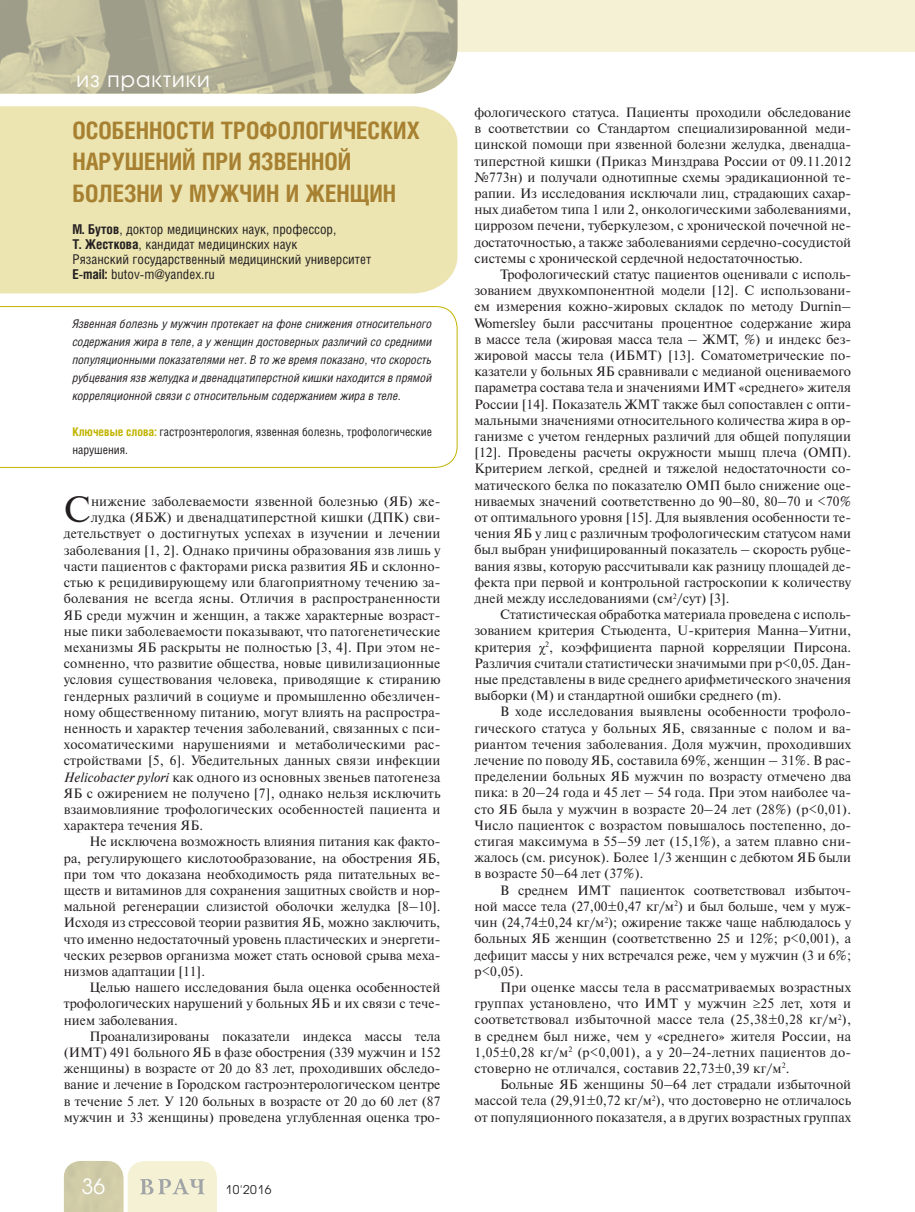
<style>
.page{position:relative;width:915px;height:1212px;background:#fff}
.page>*{position:absolute;margin:0;border:0;box-sizing:border-box;transform-origin:0 0}
.t1{font:36.6px "Newton C";color:#231f20}
.t2{font:700 24px/31.5px "Helios Cond";color:#a78131}
.t3{font:21px "Avant Garde Gothic C";letter-spacing:.05em;color:#fff}
.t4{font:13.5px/16.2px "Newton C";letter-spacing:.01em;color:#231f20;text-align:justify}
.t5{font:13.5px/15px "Helios Cond";color:#231f20}
.t6{font:italic 12px/18px "Helios Cond";color:#231f20;text-align:justify}
.t7{font:12px/18px "Helios Cond";color:#231f20}
.t8{font:12px "Avant Garde Gothic C";letter-spacing:.05em;color:#231f20}
.s1{font-weight:700}
.s2{font-weight:700;color:#c1b400}
.s3{font-style:italic}
.s4{font-family:"Times New Roman"}
</style>
<div class="page">
<div style="left:0;top:0;width:914px;height:51px;background:#f5f1d5"></div>
<svg style="left:64px;top:1161px;width:153px;height:51px;background:#e3e0c3"></svg>
<svg style="left:0;top:0;width:412px;height:94px;background:#bab79a"></svg>
<img style="left:412px;top:0;width:45px;height:94px">
<div style="left:0;top:106px;width:457px;height:187px;background:#ece5b2"></div>
<svg style="left:0;top:306px;width:457px;height:162px"></svg>
<h3 class="t3" style="left:77px;top:70px;width:135px">из практики</h3>
<h2 class="t2" style="left:72px;top:117px;width:349px">ОСОБЕННОСТИ ТРОФОЛОГИЧЕСКИХ<br>НАРУШЕНИЙ ПРИ ЯЗВЕННОЙ<br>БОЛЕЗНИ У МУЖЧИН И ЖЕНЩИН</h2>
<p class="t5" style="left:72px;top:223px;width:300px"><span class="s1">М. Бутов</span>, доктор медицинских наук, профессор,<br><span class="s1">Т. Жесткова</span>, кандидат медицинских наук<br>Рязанский государственный медицинский университет <span class="s1">E-mail:</span> butov-m@yandex.ru</p>
<p class="t6" style="left:72px;top:316px;width:361px">Язвенная болезнь у мужчин протекает на фоне снижения относительного содержания жира в теле, а у женщин достоверных различий со средними популяционными показателями нет. В то же время показано, что скорость рубцевания язв желудка и двенадцатиперстной кишки находится в прямой корреляционной связи с относительным содержанием жира в теле.</p>
<p class="t7" style="left:72px;top:424px;width:361px"><span class="s2">Ключевые слова:</span> гастроэнтерология, язвенная болезнь, трофологические нарушения.</p>
<h1 class="t1" style="left:64px;top:496px;width:28px">С</h1>
<p class="t4" style="left:91px;top:495px;width:351px">нижение заболеваемости язвенной болезнью (ЯБ) же-</p>
<p class="t4" style="left:91px;top:511px;width:351px">лудка (ЯБЖ) и двенадцатиперстной кишки (ДПК) сви-</p>
<p class="t4" style="left:64px;top:527px;width:378px">детельствует о достигнутых успехах в изучении и лечении</p>
<p class="t4" style="left:64px;top:543px;width:378px">заболевания [1, 2]. Однако причины образования язв лишь у</p>
<p class="t4" style="left:64px;top:559px;width:378px">части пациентов с факторами риска развития ЯБ и склонно-</p>
<p class="t4" style="left:64px;top:576px;width:378px">стью к рецидивирующему или благоприятному течению за-</p>
<p class="t4" style="left:64px;top:592px;width:378px">болевания не всегда ясны. Отличия в распространенности</p>
<p class="t4" style="left:64px;top:608px;width:378px">ЯБ среди мужчин и женщин, а также характерные возраст-</p>
<p class="t4" style="left:64px;top:624px;width:378px">ные пики заболеваемости показывают, что патогенетические</p>
<p class="t4" style="left:64px;top:640px;width:378px">механизмы ЯБ раскрыты не полностью [3, 4]. При этом не-</p>
<p class="t4" style="left:64px;top:657px;width:378px">сомненно, что развитие общества, новые цивилизационные</p>
<p class="t4" style="left:64px;top:673px;width:378px">условия существования человека, приводящие к стиранию</p>
<p class="t4" style="left:64px;top:689px;width:378px">гендерных различий в социуме и промышленно обезличен-</p>
<p class="t4" style="left:64px;top:705px;width:378px">ному общественному питанию, могут влиять на распростра-</p>
<p class="t4" style="left:64px;top:721px;width:378px">ненность и характер течения заболеваний, связанных с пси-</p>
<p class="t4" style="left:64px;top:738px;width:378px">хосоматическими нарушениями и метаболическими рас-</p>
<p class="t4" style="left:64px;top:754px;width:378px">стройствами [5, 6]. Убедительных данных связи инфекции</p>
<p class="t4" style="left:64px;top:770px;width:378px"><span class="s3">Helicobacter pylori</span> как одного из основных звеньев патогенеза</p>
<p class="t4" style="left:64px;top:786px;width:378px">ЯБ с ожирением не получено [7], однако нельзя исключить</p>
<p class="t4" style="left:64px;top:802px;width:378px">взаимовлияние трофологических особенностей пациента и</p>
<p class="t4" style="left:64px;top:819px;width:141px">характера течения ЯБ.</p>
<p class="t4" style="left:89px;top:835px;width:352px">Не исключена возможность влияния питания как факто-</p>
<p class="t4" style="left:64px;top:851px;width:378px">ра, регулирующего кислотообразование, на обострения ЯБ,</p>
<p class="t4" style="left:64px;top:867px;width:378px">при том что доказана необходимость ряда питательных ве-</p>
<p class="t4" style="left:64px;top:883px;width:378px">ществ и витаминов для сохранения защитных свойств и нор-</p>
<p class="t4" style="left:64px;top:900px;width:378px">мальной регенерации слизистой оболочки желудка [8–10].</p>
<p class="t4" style="left:64px;top:916px;width:378px">Исходя из стрессовой теории развития ЯБ, можно заключить,</p>
<p class="t4" style="left:64px;top:932px;width:378px">что именно недостаточный уровень пластических и энергети-</p>
<p class="t4" style="left:64px;top:948px;width:378px">ческих резервов организма может стать основой срыва меха-</p>
<p class="t4" style="left:64px;top:964px;width:143px">низмов адаптации [11].</p>
<p class="t4" style="left:89px;top:981px;width:352px">Целью нашего исследования была оценка особенностей</p>
<p class="t4" style="left:64px;top:997px;width:378px">трофологических нарушений у больных ЯБ и их связи с тече-</p>
<p class="t4" style="left:64px;top:1013px;width:115px">нием заболевания.</p>
<p class="t4" style="left:89px;top:1029px;width:352px">Проанализированы показатели индекса массы тела</p>
<p class="t4" style="left:64px;top:1045px;width:378px">(ИМТ) 491 больного ЯБ в фазе обострения (339 мужчин и 152</p>
<p class="t4" style="left:64px;top:1062px;width:378px">женщины) в возрасте от 20 до 83 лет, проходивших обследо-</p>
<p class="t4" style="left:64px;top:1078px;width:378px">вание и лечение в Городском гастроэнтерологическом центре</p>
<p class="t4" style="left:64px;top:1094px;width:378px">в течение 5 лет. У 120 больных в возрасте от 20 до 60 лет (87</p>
<p class="t4" style="left:64px;top:1110px;width:378px">мужчин и 33 женщины) проведена углубленная оценка тро-</p>
<h3 class="t3" style="left:82px;top:1177px;width:25px">36</h3>
<p class="t8" style="left:225px;top:1184px;width:47px">10'2016</p>
<p class="t4" style="left:474px;top:106px;width:378px">фологического статуса. Пациенты проходили обследование в соответствии со Стандартом специализированной меди&shy;цинской помощи при язвенной болезни желудка, двенадца&shy;типерстной кишки (Приказ Минздрава России от 09.11.2012 №773н) и получали однотипные схемы эрадикационной те&shy;рапии. Из исследования исключали лиц, страдающих сахар&shy;ных диабетом типа 1 или 2, онкологическими заболеваниями, циррозом печени, туберкулезом, с хронической почечной не&shy;достаточностью, а также заболеваниями сердечно-сосудистой системы с хронической сердечной недостаточностью.</p>
<p class="t4" style="left:474px;top:268px;width:378px;text-indent:26px">Трофологический статус пациентов оценивали с исполь&shy;зованием двухкомпонентной модели [12]. С использовани&shy;ем измерения кожно-жировых складок по методу Durnin– Womersley были рассчитаны процентное содержание жира в массе тела (жировая масса тела – ЖМТ, %) и индекс без&shy;жировой массы тела (ИБМТ) [13]. Соматометрические по&shy;казатели у больных ЯБ сравнивали с медианой оцениваемого параметра состава тела и значениями ИМТ «среднего» жителя России [14]. Показатель ЖМТ также был сопоставлен с опти&shy;мальными значениями относительного количества жира в ор&shy;ганизме с учетом гендерных различий для общей популяции [12]. Проведены расчеты окружности мышц плеча (ОМП).<br>Критерием легкой, средней и тяжелой недостаточности со&shy;матического белка по показателю ОМП было снижение оце&shy;ниваемых значений соответственно до 90–80, 80–70 и &lt;70% от оптимального уровня [15]. Для выявления особенности те&shy;чения ЯБ у лиц с различным трофологическим статусом нами был выбран унифицированный показатель – скорость рубце&shy;вания язвы, которую рассчитывали как разницу площадей де&shy;фекта при первой и контрольной гастроскопии к количеству дней между исследованиями (см<sup>2</sup>/сут) [3].</p>
<p class="t4" style="left:474px;top:608px;width:378px;text-indent:26px">Статистическая обработка материала проведена с исполь&shy;зованием критерия Стьюдента, U-критерия Манна–Уитни, критерия <span class="s4">χ</span><sup>2</sup>, коэффициента парной корреляции Пирсона.<br>Различия считали статистически значимыми при p&lt;0,05. Дан&shy;ные представлены в виде среднего арифметического значения выборки (М) и стандартной ошибки среднего (m).</p>
<p class="t4" style="left:474px;top:705px;width:378px;text-indent:26px">В ходе исследования выявлены особенности трофоло&shy;гического статуса у больных ЯБ, связанные с полом и ва&shy;риантом течения заболевания. Доля мужчин, проходивших лечение по поводу ЯБ, составила 69%, женщин – 31%. В рас&shy;пределении больных ЯБ мужчин по возрасту отмечено два пика: в 20–24 года и 45 лет – 54 года. При этом наиболее ча&shy;сто ЯБ была у мужчин в возрасте 20–24 лет (28%) (p&lt;0,01).<br>Число пациенток с возрастом повышалось постепенно, до&shy;стигая максимума в 55–59 лет (15,1%), а затем плавно сни&shy;жалось (см. рисунок). Более 1/3 женщин с дебютом ЯБ были в возрасте 50–64 лет (37%).</p>
<p class="t4" style="left:474px;top:883px;width:378px;text-indent:26px">В среднем ИМТ пациенток соответствовал избыточ&shy;ной массе тела (27,00±0,47 кг/м<sup>2</sup>) и был больше, чем у муж&shy;чин (24,74±0,24 кг/м<sup>2</sup>); ожирение также чаще наблюдалось у больных ЯБ женщин (соответственно 25 и 12%; p&lt;0,001), а дефицит массы у них встречался реже, чем у мужчин (3 и 6%; p&lt;0,05).</p>
<p class="t4" style="left:474px;top:980px;width:378px;text-indent:26px">При оценке массы тела в рассматриваемых возрастных группах установлено, что ИМТ у мужчин ≥25 лет, хотя и соответствовал избыточной массе тела (25,38±0,28 кг/м<sup>2</sup>), в среднем был ниже, чем у «среднего» жителя России, на 1,05±0,28 кг/м<sup>2</sup> (p&lt;0,001), а у 20–24-летних пациентов до&shy;стоверно не отличался, составив 22,73±0,39 кг/м<sup>2</sup>.</p>
<p class="t4" style="left:474px;top:1078px;width:378px;text-indent:26px">Больные ЯБ женщины 50–64 лет страдали избыточной массой тела (29,91±0,72 кг/м<sup>2</sup>), что достоверно не отличалось от популяционного показателя, а в других возрастных группах</p>
</div>
